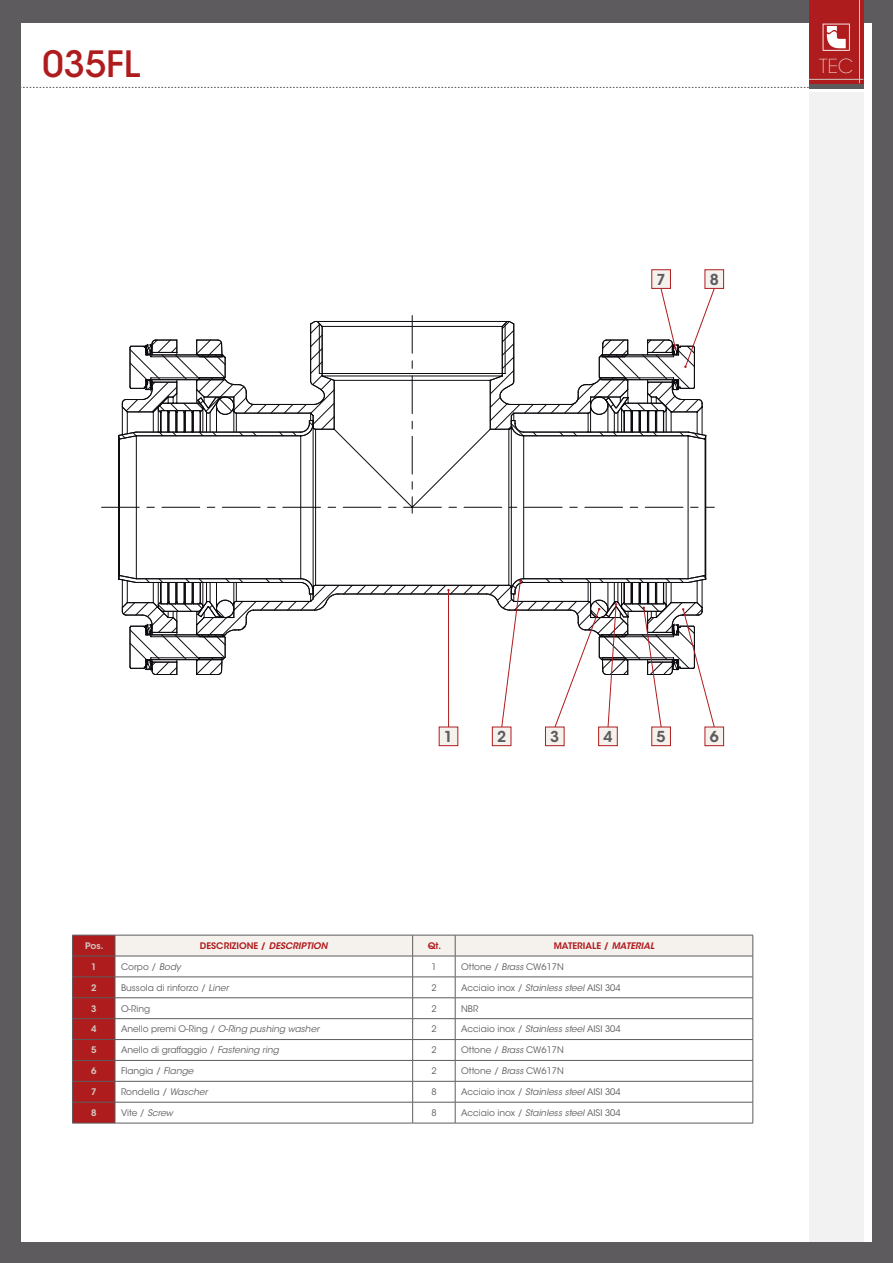
<style>
.page{position:relative;width:893px;height:1263px;background:#5d5b5e}
.page>*{position:absolute;margin:0;border:0;box-sizing:border-box;transform-origin:0 0}
.t1{font:500 36px "ITC Avant Garde Std";color:#af1c1e}
.t2{font:200 19.2px "ITC Avant Garde Std";color:#f5f2ee}
.t3{font:600 15px "ITC Avant Garde Std";color:#5d5b5e}
.t4{font:9px "ITC Avant Garde Std";color:#5d5b5e}
.t5{font:600 9px "ITC Avant Garde Std";color:#af1c1e}
.t6{font:italic 9px "ITC Avant Garde Std";color:#5d5b5e}
.t7{font:600 9px "ITC Avant Garde Std";color:#d0c9c0}
.s1{font-style:italic}
.s2{font-style:normal}
</style>
<div class="page">
<div style="left:21px;top:23px;width:851px;height:1219px;background:#fff"></div>
<div style="left:809px;top:0;width:54px;height:83px;background:#af1c1e"></div>
<svg style="left:823px;top:24px;width:27px;height:27px"></svg>
<hr style="left:809px;top:79px;width:54px;height:1px;background:#d0c9c0">
<hr style="left:859px;top:0;width:1px;height:83px;background:#d0c9c0">
<hr style="left:809px;top:84px;width:54px;height:4px;background:#5d5b5e">
<div style="left:809px;top:93px;width:54px;height:1149px;background:#f2f2f3"></div>
<svg style="left:21px;top:87px;width:788px;height:1px"></svg>
<svg style="left:72px;top:935px;width:682px;height:188px"></svg>
<hr style="left:72px;top:1123px;width:43px;height:1px;background:#5d5b5e">
<hr style="left:115px;top:1123px;width:298px;height:1px;background:#5d5b5e">
<hr style="left:413px;top:1123px;width:42px;height:1px;background:#5d5b5e">
<hr style="left:455px;top:1123px;width:298px;height:1px;background:#5d5b5e">
<div style="left:705px;top:727px;width:19px;height:19px;background:#f5f2ee"></div>
<div style="left:705px;top:727px;width:19px;height:19px;border:1px solid #af1c1e"></div>
<div style="left:652px;top:727px;width:18px;height:19px;background:#f5f2ee"></div>
<div style="left:651px;top:727px;width:20px;height:19px;border:1px solid #af1c1e"></div>
<div style="left:599px;top:727px;width:18px;height:19px;background:#f5f2ee"></div>
<div style="left:598px;top:727px;width:20px;height:19px;border:1px solid #af1c1e"></div>
<div style="left:545px;top:727px;width:19px;height:19px;background:#f5f2ee"></div>
<div style="left:545px;top:727px;width:19px;height:19px;border:1px solid #af1c1e"></div>
<div style="left:492px;top:727px;width:19px;height:19px;background:#f5f2ee"></div>
<div style="left:492px;top:727px;width:19px;height:19px;border:1px solid #af1c1e"></div>
<div style="left:439px;top:727px;width:19px;height:19px;background:#f5f2ee"></div>
<div style="left:439px;top:727px;width:19px;height:19px;border:1px solid #af1c1e"></div>
<div style="left:705px;top:270px;width:19px;height:18px;background:#f5f2ee"></div>
<div style="left:705px;top:269px;width:19px;height:20px;border:1px solid #af1c1e"></div>
<svg style="left:102px;top:288px;width:613px;height:440px"></svg>
<div style="left:652px;top:270px;width:18px;height:18px;background:#f5f2ee"></div>
<div style="left:651px;top:269px;width:20px;height:20px;border:1px solid #af1c1e"></div>
<p class="t1" style="left:43px;top:41px;width:99px">035FL</p>
<h2 class="t2" style="left:819px;top:55px;width:36px">TEC</h2>
<p class="t3" style="left:657px;top:270px;width:11px">7</p>
<p class="t3" style="left:710px;top:270px;width:11px">8</p>
<p class="t3" style="left:444px;top:727px;width:11px">1</p>
<p class="t3" style="left:497px;top:727px;width:11px">2</p>
<p class="t3" style="left:550px;top:727px;width:11px">3</p>
<p class="t3" style="left:603px;top:727px;width:11px">4</p>
<p class="t3" style="left:657px;top:727px;width:11px">5</p>
<p class="t3" style="left:710px;top:727px;width:11px">6</p>
<p class="t7" style="left:85px;top:940px;width:20px">Pos.</p>
<p class="t5" style="left:200px;top:940px;width:129px">DESCRIZIONE / <span class="s1">DESCRIPTION</span></p>
<p class="t5" style="left:428px;top:940px;width:15px">Qt.</p>
<p class="t5" style="left:554px;top:940px;width:102px">MATERIALE / <span class="s1">MATERIAL</span></p>
<p class="t7" style="left:91px;top:961px;width:7px">1</p>
<p class="t4" style="left:121px;top:961px;width:61px">Corpo / <span class="s1">Body</span></p>
<p class="t4" style="left:431px;top:961px;width:7px">1</p>
<p class="t4" style="left:461px;top:961px;width:104px">Ottone / <span class="s1">Brass</span> CW617N</p>
<p class="t7" style="left:91px;top:982px;width:7px">2</p>
<p class="t4" style="left:121px;top:982px;width:109px">Bussola di rinforzo / <span class="s1">Liner</span></p>
<p class="t4" style="left:431px;top:982px;width:7px">2</p>
<p class="t4" style="left:461px;top:982px;width:161px">Acciaio inox / <span class="s1">Stainless steel</span> AISI 304</p>
<p class="t7" style="left:91px;top:1002px;width:7px">3</p>
<p class="t4" style="left:121px;top:1003px;width:31px">O-Ring</p>
<p class="t4" style="left:431px;top:1003px;width:7px">2</p>
<p class="t4" style="left:461px;top:1003px;width:19px">NBR</p>
<p class="t7" style="left:91px;top:1023px;width:7px">4</p>
<p class="t6" style="left:121px;top:1024px;width:200px"><span class="s2">Anello premi O-Ring /</span> O-Ring pushing washer</p>
<p class="t4" style="left:431px;top:1024px;width:7px">2</p>
<p class="t4" style="left:461px;top:1024px;width:161px">Acciaio inox / <span class="s1">Stainless steel</span> AISI 304</p>
<p class="t7" style="left:91px;top:1044px;width:7px">5</p>
<p class="t4" style="left:121px;top:1044px;width:159px">Anello di graffaggio / <span class="s1">Fastening ring</span></p>
<p class="t4" style="left:431px;top:1044px;width:7px">2</p>
<p class="t4" style="left:461px;top:1044px;width:104px">Ottone / <span class="s1">Brass</span> CW617N</p>
<p class="t7" style="left:91px;top:1065px;width:7px">6</p>
<p class="t4" style="left:121px;top:1065px;width:74px">Flangia / <span class="s1">Flange</span></p>
<p class="t4" style="left:431px;top:1065px;width:7px">2</p>
<p class="t4" style="left:461px;top:1065px;width:104px">Ottone / <span class="s1">Brass</span> CW617N</p>
<p class="t7" style="left:91px;top:1086px;width:7px">7</p>
<p class="t4" style="left:121px;top:1086px;width:88px">Rondella / <span class="s1">Wascher</span></p>
<p class="t4" style="left:431px;top:1086px;width:7px">8</p>
<p class="t4" style="left:461px;top:1086px;width:161px">Acciaio inox / <span class="s1">Stainless steel</span> AISI 304</p>
<p class="t7" style="left:91px;top:1107px;width:7px">8</p>
<p class="t4" style="left:121px;top:1107px;width:54px">Vite / <span class="s1">Screw</span></p>
<p class="t4" style="left:431px;top:1107px;width:7px">8</p>
<p class="t4" style="left:461px;top:1107px;width:161px">Acciaio inox / <span class="s1">Stainless steel</span> AISI 304</p>
</div>
